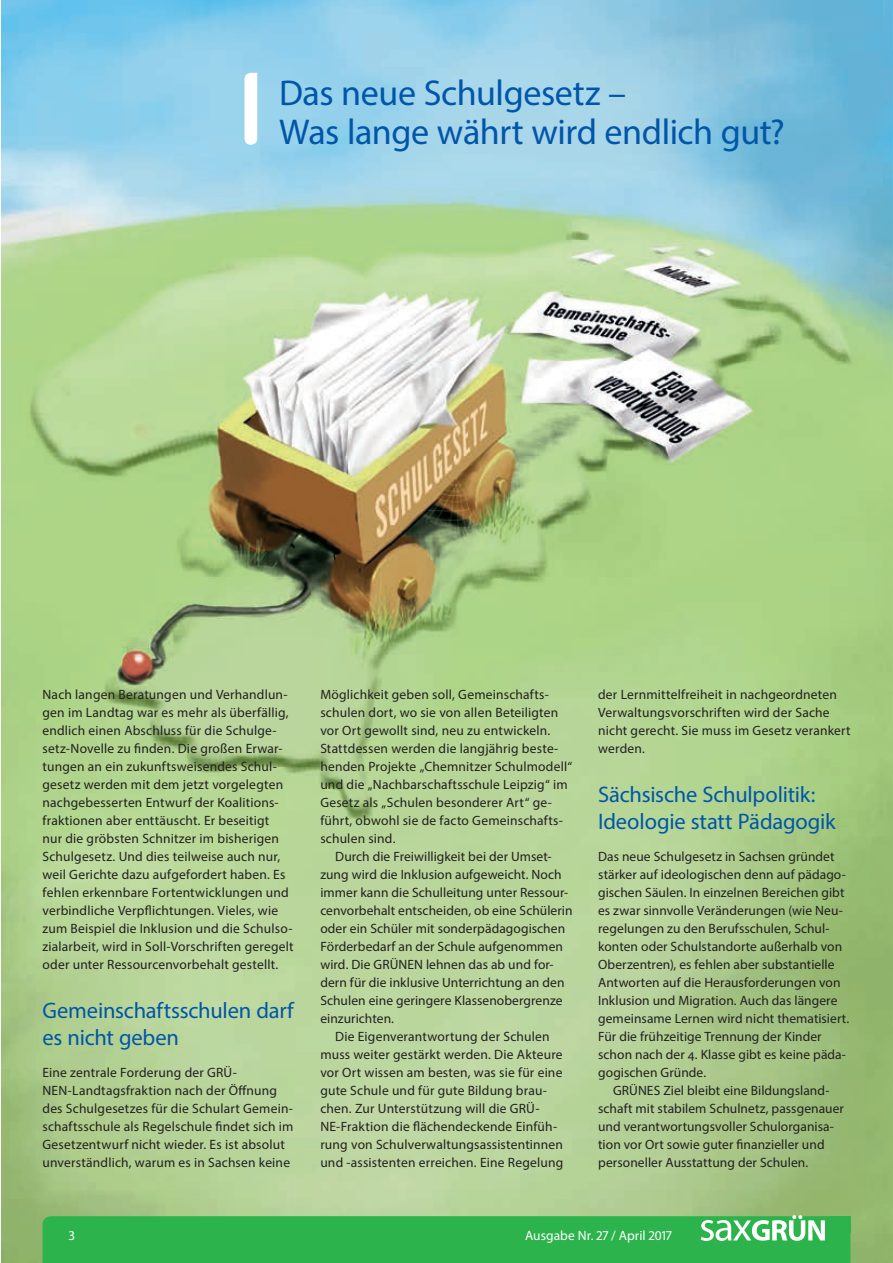
<style>
.page{position:relative;width:893px;height:1263px;background:#fff}
.page>*{position:absolute;margin:0;border:0;box-sizing:border-box;transform-origin:0 0}
.LTF_FZ_H1{font:36px/39px "Myriad Pro";letter-spacing:-.015em;color:#0156a8}
.LTF_FZ_H2{font:22.5px/27px "Myriad Pro";letter-spacing:-.01em;color:#0156a8}
.LTF_FZ_Text{font:13.5px/18px "Myriad Pro";letter-spacing:.01em;color:#231f20}
.LTF_FZ_Text_mE{font:13.5px/18px "Myriad Pro";letter-spacing:.005em;color:#231f20}
.LTF_FZ_Footer_Webadr{font:13.5px "Myriad Pro";letter-spacing:.005em;color:#fff}
</style>
<div class="page">
<img style="left:1px;top:0;width:892px;height:1263px">
<svg style="left:43px;top:1215px;width:807px;height:48px;background:#36b652"></svg>
<div style="left:244px;top:73px;width:13px;height:72px;background:#fff;border-radius:6px"></div>
<h1 class="LTF_FZ_H1" style="left:279px;top:73px;width:507px">Das neue Schulgesetz –<br>Was lange währt wird endlich gut?</h1>
<p class="LTF_FZ_Text" style="left:43px;top:685px;width:253px">Nach langen Beratungen und Verhandlun&shy;gen im Landtag war es mehr als überfällig, endlich einen Abschluss für die Schulge&shy;setz-Novelle zu finden. Die großen Erwar&shy;tungen an ein zukunftsweisendes Schul&shy;gesetz werden mit dem jetzt vorgelegten nachgebesserten Entwurf der Koalitions&shy;fraktionen aber enttäuscht. Er beseitigt<br>nur die gröbsten Schnitzer im bisherigen Schulgesetz. Und dies teilweise auch nur, weil Gerichte dazu aufgefordert haben. Es fehlen erkennbare Fortentwicklungen und verbindliche Verpflichtungen. Vieles, wie zum Beispiel die Inklusion und die Schulso&shy;zialarbeit, wird in Soll-Vorschriften geregelt oder unter Ressourcenvorbehalt gestellt.</p>
<h2 class="LTF_FZ_H2" style="left:43px;top:997px;width:253px">Gemeinschaftsschulen darf es nicht geben</h2>
<p class="LTF_FZ_Text" style="left:43px;top:1063px;width:252px">Eine zentrale Forderung der GRÜ-NEN-Landtagsfraktion nach der Öffnung des Schulgesetzes für die Schulart Gemein&shy;schaftsschule als Regelschule findet sich im Gesetzentwurf nicht wieder. Es ist absolut unverständlich, warum es in Sachsen keine</p>
<p class="LTF_FZ_Text" style="left:320px;top:685px;width:254px">Möglichkeit geben soll, Gemeinschafts&shy;schulen dort, wo sie von allen Beteiligten vor Ort gewollt sind, neu zu entwickeln.<br>Stattdessen werden die langjährig beste&shy;henden Projekte „Chemnitzer Schulmodell“ und die „Nachbarschaftsschule Leipzig“ im Gesetz als „Schulen besonderer Art“ ge&shy;führt, obwohl sie de facto Gemeinschafts&shy;schulen sind.</p>
<p class="LTF_FZ_Text_mE" style="left:320px;top:847px;width:254px;text-indent:15px">Durch die Freiwilligkeit bei der Umset&shy;zung wird die Inklusion aufgeweicht. Noch immer kann die Schulleitung unter Ressour&shy;cenvorbehalt entscheiden, ob eine Schülerin oder ein Schüler mit sonderpädagogischen Förderbedarf an der Schule aufgenommen wird. Die GRÜNEN lehnen das ab und for&shy;dern für die inklusive Unterrichtung an den Schulen eine geringere Klassenobergrenze einzurichten.</p>
<p class="LTF_FZ_Text_mE" style="left:320px;top:1027px;width:245px;text-indent:15px">Die Eigenverantwortung der Schulen muss weiter gestärkt werden. Die Akteure vor Ort wissen am besten, was sie für eine gute Schule und für gute Bildung brau&shy;chen. Zur Unterstützung will die GRÜ-NE-Fraktion die flächendeckende Einfüh&shy;rung von Schulverwaltungsassistentinnen und -assistenten erreichen. Eine Regelung</p>
<p class="LTF_FZ_Text_mE" style="left:598px;top:685px;width:254px">der Lernmittelfreiheit in nachgeordneten Verwaltungsvorschriften wird der Sache nicht gerecht. Sie muss im Gesetz verankert werden.</p>
<h2 class="LTF_FZ_H2" style="left:598px;top:781px;width:239px">Sächsische Schulpolitik:<br>Ideologie statt Pädagogik</h2>
<p class="LTF_FZ_Text" style="left:598px;top:847px;width:253px">Das neue Schulgesetz in Sachsen gründet stärker auf ideologischen denn auf pädago&shy;gischen Säulen. In einzelnen Bereichen gibt es zwar sinnvolle Veränderungen (wie Neu&shy;regelungen zu den Berufsschulen, Schul&shy;konten oder Schulstandorte außerhalb von Oberzentren), es fehlen aber substantielle Antworten auf die Herausforderungen von Inklusion und Migration. Auch das längere gemeinsame Lernen wird nicht thematisiert.<br>Für die frühzeitige Trennung der Kinder schon nach der 4. Klasse gibt es keine päda&shy;gogischen Gründe.</p>
<p class="LTF_FZ_Text_mE" style="left:598px;top:1081px;width:247px;text-indent:15px">GRÜNES Ziel bleibt eine Bildungsland&shy;schaft mit stabilem Schulnetz, passgenauer und verantwortungsvoller Schulorganisa&shy;tion vor Ort sowie guter finanzieller und personeller Ausstattung der Schulen.</p>
<p class="LTF_FZ_Footer_Webadr" style="left:69px;top:1227px;width:8px">3</p>
<p class="LTF_FZ_Footer_Webadr" style="left:525px;top:1227px;width:148px">Ausgabe Nr. 27 / April 2017</p>
</div>
